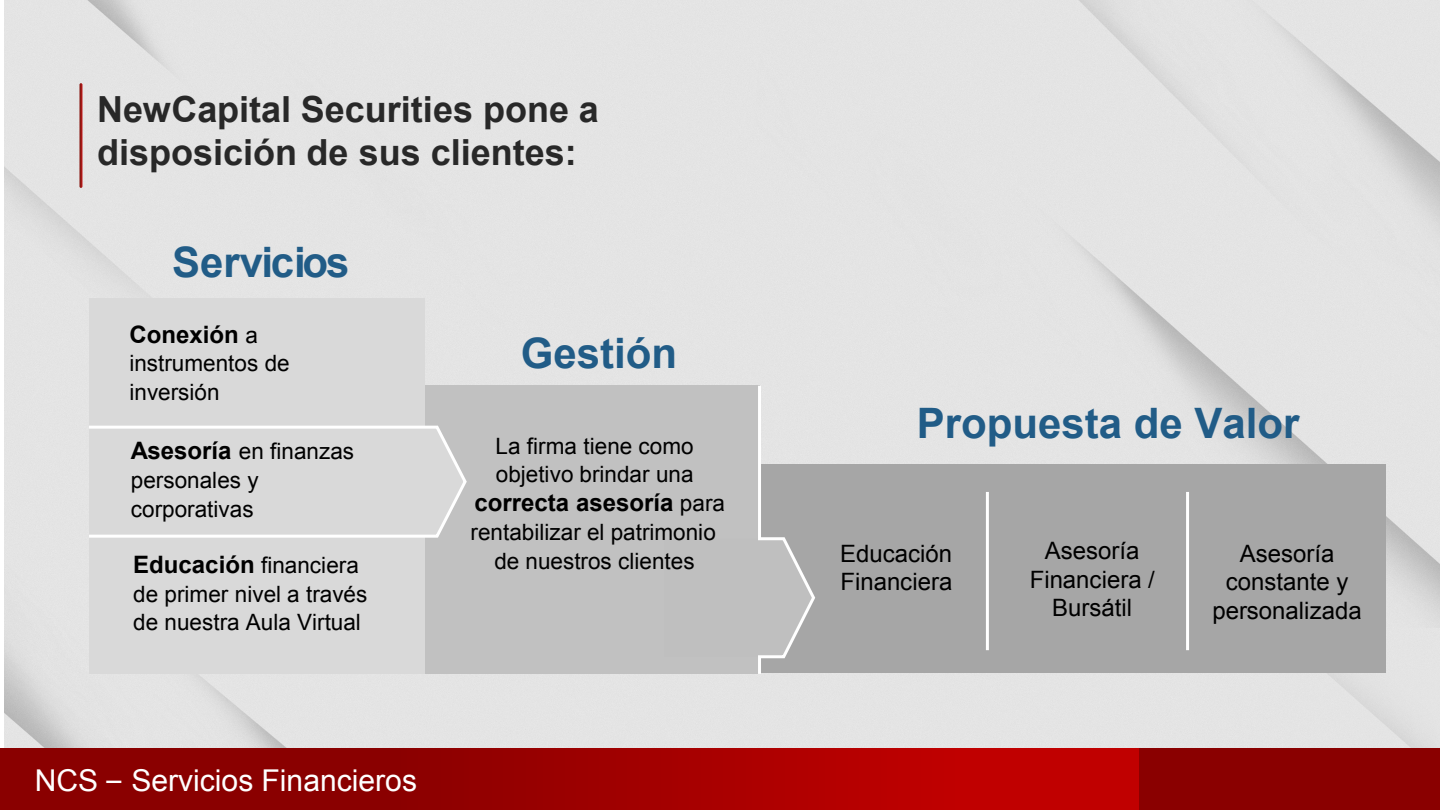
<style>
.page{position:relative;width:1440px;height:810px;background:#fff}
.page>*{position:absolute;margin:0;border:0;box-sizing:border-box;transform-origin:0 0}
.t1{font:700 42px "Arial";color:#215c87}
.t2{font:700 42px "Arial";letter-spacing:-.02em;color:#215c87}
.t3{font:700 36px/43.2px "Arial";color:#282828}
.t4{font:30px "Arial";color:#fff}
.t5{font:24px/28.8px "Arial";color:#000;text-align:center}
.t6{font:700 24px "Arial";color:#000}
.t7{font:22.5px/28.8px "Arial";color:#000}
.s1{font-weight:400;font-size:22.5px}
.s2{font-weight:700;font-size:24px}
.s3{font-family:"Ubuntu"}
</style>
<div class="page">
<div style="left:756px;top:464px;width:630px;height:209px;background:#a6a6a6"></div>
<div style="left:424px;top:386px;width:336px;height:288px;background:#c1c1c1"></div>
<div style="left:89px;top:299px;width:336px;height:375px;background:#d9d9d9"></div>
<svg style="left:0;top:748px;width:1140px;height:62px;background:#9f0000"></svg>
<div style="left:1140px;top:748px;width:300px;height:62px;background:#8a0000"></div>
<svg style="left:86px;top:424px;width:381px;height:115px"></svg>
<hr style="left:986px;top:492px;width:3px;height:158px;background:#fff">
<hr style="left:1186px;top:492px;width:3px;height:158px;background:#fff">
<svg style="left:664px;top:383px;width:153px;height:294px"></svg>
<svg style="left:79px;top:83px;width:3px;height:105px"></svg>
<h2 class="t3" style="left:97px;top:89px;width:503px">NewCapital Securities pone a disposición de sus clientes:</h2>
<h1 class="t2" style="left:172px;top:235px;width:179px">Servicios</h1>
<p class="t6" style="left:129px;top:318px;width:130px">Conexión <span class="s1">a</span></p>
<p class="t7" style="left:129px;top:349px;width:162px">instrumentos de inversión</p>
<p class="t7" style="left:131px;top:437px;width:225px"><span class="s2">Asesoría</span> en finanzas personales y corporativas</p>
<p class="t7" style="left:133px;top:551px;width:236px"><span class="s2">Educación</span> financiera de primer nivel a través de nuestra Aula Virtual</p>
<h3 class="t4" style="left:35px;top:761px;width:384px">NCS <span class="s3">–</span> Servicios Financieros</h3>
<h1 class="t1" style="left:521px;top:326px;width:158px">Gestión</h1>
<p class="t7" style="left:496px;top:432px;width:200px">La firma tiene como objetivo brindar una</p>
<p class="t6" style="left:474px;top:487px;width:252px">correcta asesoría <span class="s1">para</span></p>
<p class="t7" style="left:471px;top:518px;width:247px;text-align:center">rentabilizar el patrimonio de nuestros clientes</p>
<h1 class="t1" style="left:917px;top:395px;width:384px">Propuesta de Valor</h1>
<p class="t5" style="left:840px;top:539px;width:114px;text-align:left">Educación<br>Financiera</p>
<p class="t5" style="left:1030px;top:536px;width:127px">Asesoría<br>Financiera /<br>Bursátil</p>
<p class="t5" style="left:1212px;top:539px;width:151px">Asesoría constante y personalizada</p>
</div>
